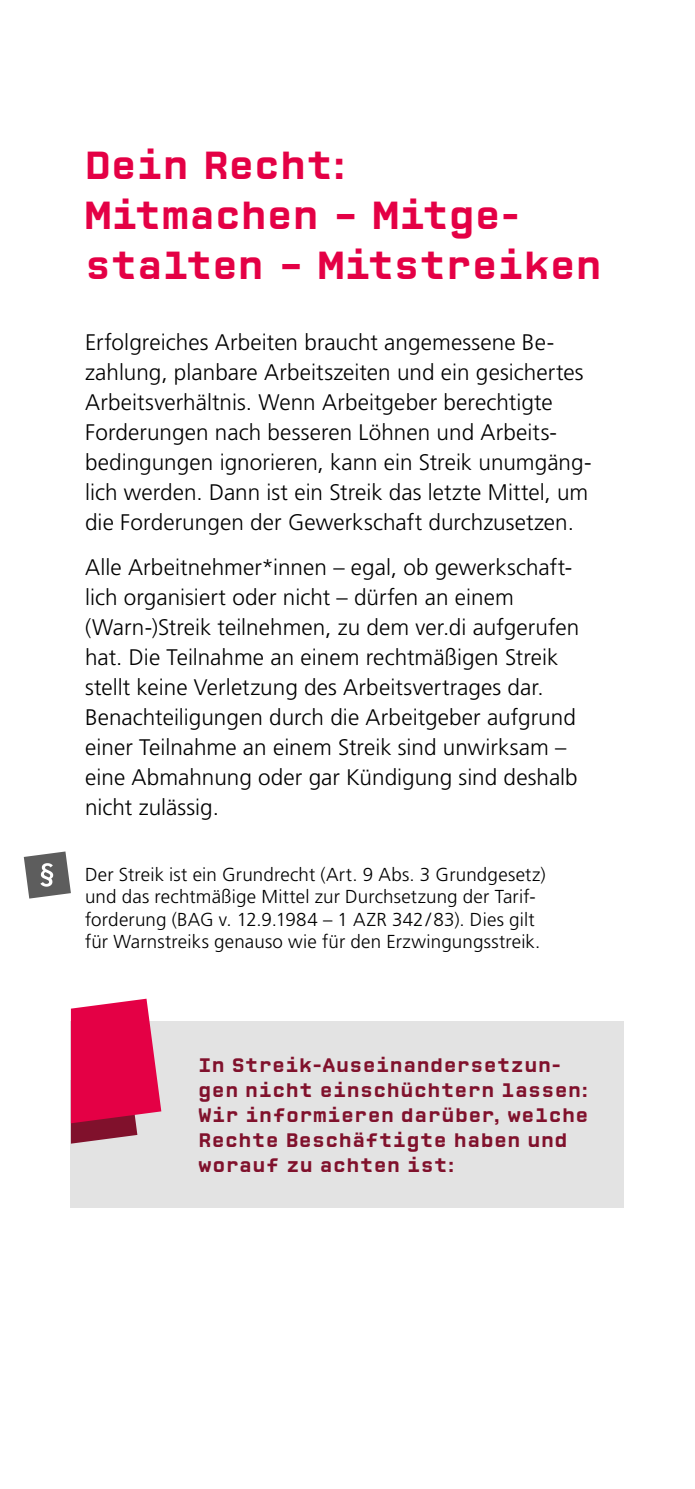
<style>
.page{position:relative;width:695px;height:1489px;background:#fff}
.page>*{position:absolute;margin:0;border:0;box-sizing:border-box;transform-origin:0 0}
.t1{font:700 40px/50px "CP Prop v 07";letter-spacing:-.005em;color:#e40045}
.t2{font:300 22.5px/30px "Frutiger LT Pro";color:#000}
.t3{font:700 20px/25px "CP Prop v 07";letter-spacing:.02em;color:#80112c}
.t4{font:300 18.75px/22.5px "Frutiger LT Pro";letter-spacing:.01em;color:#000}
</style>
<div class="page">
<svg style="left:24px;top:851px;width:47px;height:47px"></svg>
<div style="left:71px;top:1021px;width:553px;height:186px;background:#e3e3e3"></div>
<svg style="left:71px;top:998px;width:90px;height:145px"></svg>
<h1 class="t1" style="left:85px;top:141px;width:518px">Dein Recht:<br>Mitmachen – Mitge&shy;stalten – Mitstreiken</h1>
<p class="t2" style="left:85px;top:327px;width:508px">Erfolgreiches Arbeiten braucht angemessene Be-- zahlung, planbare Arbeitszeiten und ein gesichertes Arbeitsverhältnis. Wenn Arbeitgeber berechtigte Forderungen nach besseren Löhnen und Arbeits&shy;bedingungen ignorieren, kann ein Streik unumgäng&shy;lich werden. Dann ist ein Streik das letzte Mittel, um die Forderungen der Gewerkschaft durchzusetzen.</p>
<p class="t2" style="left:85px;top:552px;width:495px">Alle Arbeitnehmer*innen – egal, ob gewerkschaft---- lich organisiert oder nicht – dürfen an einem (Warn-)Streik teilnehmen, zu dem ver.di aufgerufen hat. Die Teilnahme an einem rechtmäßigen Streik stellt keine Verletzung des Arbeitsvertrages dar.<br>Benachteiligungen durch die Arbeitgeber aufgrund einer Teilnahme an einem Streik sind unwirksam – eine Abmahnung oder gar Kündigung sind deshalb nicht zulässig.</p>
<p class="t4" style="left:85px;top:863px;width:462px">Der Streik ist ein Grundrecht (Art. 9 Abs. 3 Grundgesetz) und das rechtmäßige Mittel zur Durchsetzung der Tarif&shy;forderung (BAG v. 12.9.1984 – 1 AZR 342/83). Dies gilt für Warnstreiks genauso wie für den Erzwingungsstreik.</p>
<p class="t3" style="left:198px;top:1052px;width:391px">In Streik-Auseinandersetzun&shy;gen nicht einschüchtern lassen:<br>Wir informieren darüber, welche<br>Rechte Beschäftigte haben und worauf zu achten ist:</p>
</div>
